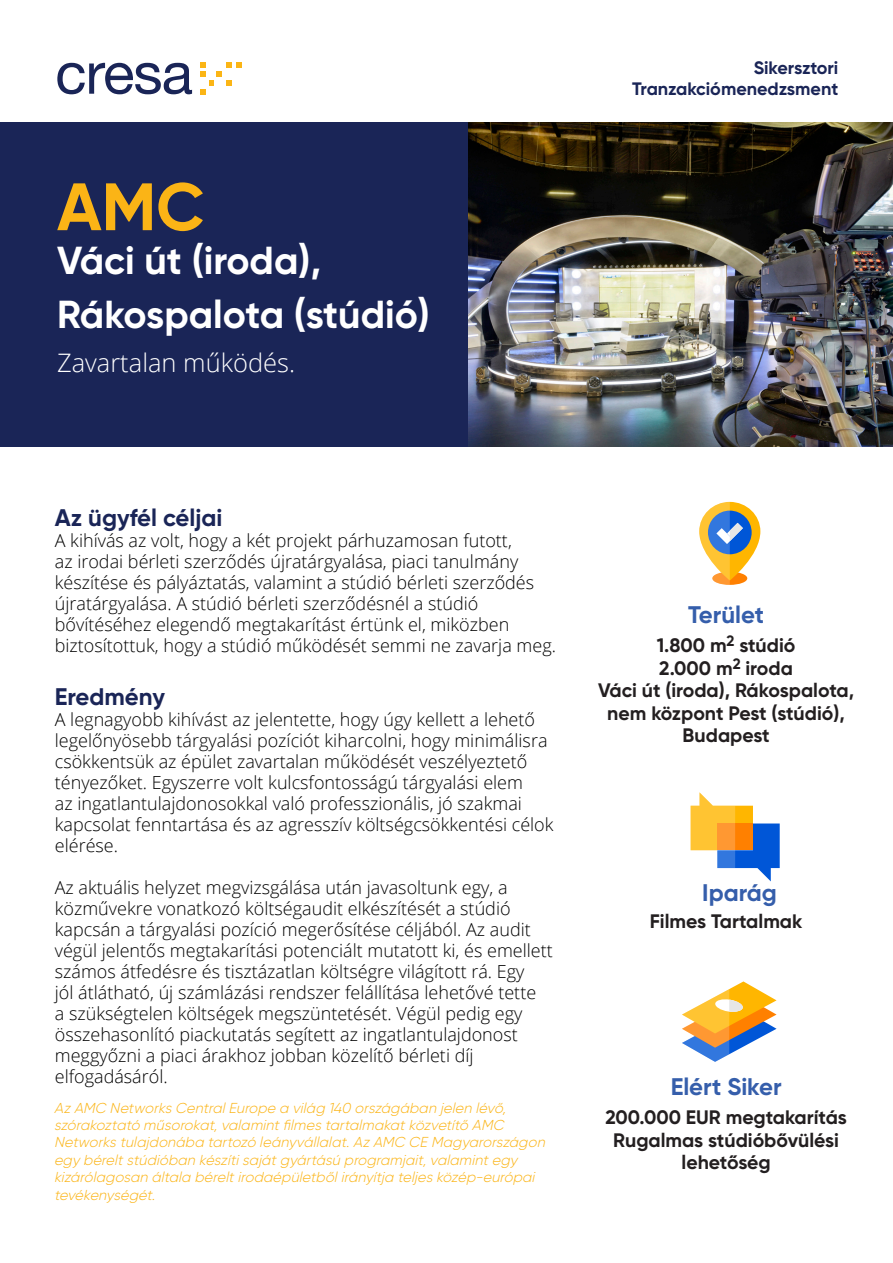
<style>
.page{position:relative;width:893px;height:1263px;background:#fff}
.page>*{position:absolute;margin:0;border:0;box-sizing:border-box;transform-origin:0 0}
.t1{font:700 66.9px "Gilroy";color:#fbb416}
.t2{font:700 39px/54.2px "Gilroy";color:#fff}
.t3{font:300 25.5px "Open Sans";color:#fff}
.t4{font:700 24px "Gilroy";color:#355eab}
.t5{font:700 24px "Gilroy";color:#1a2557}
.t6{font:700 19.5px/22.5px "Gilroy";color:#231f20;text-align:center}
.t7{font:300 18px/21px "Open Sans";color:#000}
.t8{font:700 18px "Gilroy";color:#1a2557}
.podkreslenia_cresa{font:italic 300 14.4px/17.4px "Gilroy";letter-spacing:.005em;color:#fbb416}
</style>
<div class="page">
<div style="left:0;top:123px;width:893px;height:324px;background:#1a2557"></div>
<img style="left:468px;top:123px;width:425px;height:324px">
<svg style="left:57px;top:63px;width:135px;height:31px"></svg>
<svg style="left:201px;top:63px;width:20px;height:31px"></svg>
<svg style="left:227px;top:63px;width:4px;height:4px"></svg>
<svg style="left:227px;top:81px;width:4px;height:4px"></svg>
<svg style="left:237px;top:63px;width:4px;height:4px"></svg>
<div style="left:712px;top:572px;width:35px;height:13px;background:#ff8000;border-radius:50%"></div>
<svg style="left:699px;top:502px;width:61px;height:78px"></svg>
<div style="left:708px;top:511px;width:44px;height:43px;background:#0056d7;border-radius:50%"></div>
<svg style="left:699px;top:502px;width:44px;height:83px"></svg>
<svg style="left:682px;top:981px;width:94px;height:81px"></svg>
<svg style="left:691px;top:792px;width:89px;height:89px"></svg>
<p class="t1" style="left:57px;top:165px;width:149px">AMC</p>
<p class="t2" style="left:57px;top:233px;width:374px">Váci út (iroda),<br>Rákospalota (stúdió)</p>
<p class="t3" style="left:57px;top:345px;width:240px">Zavartalan működés.</p>
<p class="t8" style="left:754px;top:56px;width:86px">Sikersztori</p>
<p class="t8" style="left:632px;top:78px;width:208px">Tranzakciómenedzsment</p>
<p class="t5" style="left:55px;top:503px;width:169px">Az ügyfél céljai</p>
<p class="t7" style="left:55px;top:529px;width:503px">A kihívás az volt, hogy a két projekt párhuzamosan futott,<br>az irodai bérleti szerződés újratárgyalása, piaci tanulmány készítése és pályáztatás, valamint a stúdió bérleti szerződés újratárgyalása. A stúdió bérleti szerződésnél a stúdió bővítéséhez elegendő megtakarítást értünk el, miközben biztosítottuk, hogy a stúdió működését semmi ne zavarja meg.</p>
<p class="t5" style="left:55px;top:681px;width:112px">Eredmény</p>
<p class="t7" style="left:55px;top:708px;width:500px">A legnagyobb kihívást az jelentette, hogy úgy kellett a lehető legelőnyösebb tárgyalási pozíciót kiharcolni, hogy minimálisra csökkentsük az épület zavartalan működését veszélyeztető tényezőket. Egyszerre volt kulcsfontosságú tárgyalási elem<br>az ingatlantulajdonosokkal való professzionális, jó szakmai kapcsolat fenntartása és az agresszív költségcsökkentési célok elérése.</p>
<p class="t7" style="left:55px;top:876px;width:500px">Az aktuális helyzet megvizsgálása után javasoltunk egy, a közművekre vonatkozó költségaudit elkészítését a stúdió kapcsán a tárgyalási pozíció megerősítése céljából. Az audit végül jelentős megtakarítási potenciált mutatott ki, és emellett számos átfedésre és tisztázatlan költségre világított rá. Egy<br>jól átlátható, új számlázási rendszer felállítása lehetővé tette<br>a szükségtelen költségek megszüntetését. Végül pedig egy összehasonlító piackutatás segített az ingatlantulajdonost meggyőzni a piaci árakhoz jobban közelítő bérleti díj elfogadásáról.</p>
<p class="podkreslenia_cresa" style="left:54px;top:1099px;width:496px">Az AMC NetworksCentralEurope a világ 140 országában jelen lévő, szórakoztató műsorokat,valamintfilmestartalmakatközvetítő AMC Networkstulajdonába tartozó leányvállalat.Az AMC CE Magyarországon egy béreltstúdióban készítisajátgyártású programjait,valamintegy kizárólagosan általa béreltirodaépületbőlirányítja teljesközép-európai tevékenységét.</p>
<p class="t4" style="left:688px;top:599px;width:77px">Terület</p>
<p class="t6" style="left:657px;top:634px;width:140px;text-align:left">1.800 m<sup>2</sup> stúdió<br>2.000 m<sup>2</sup> iroda</p>
<p class="t6" style="left:598px;top:679px;width:257px">Váci út (iroda), Rákospalota, nem központ Pest (stúdió),<br>Budapest</p>
<p class="t4" style="left:702px;top:878px;width:76px">Iparág</p>
<p class="t6" style="left:650px;top:909px;width:154px">Filmes Tartalmak</p>
<p class="t4" style="left:671px;top:1071px;width:112px">Elért Siker</p>
<p class="t6" style="left:605px;top:1106px;width:243px">200.000 EUR megtakarítás</p>
<p class="t6" style="left:613px;top:1129px;width:227px">Rugalmas stúdióbővülési lehetőség</p>
</div>
